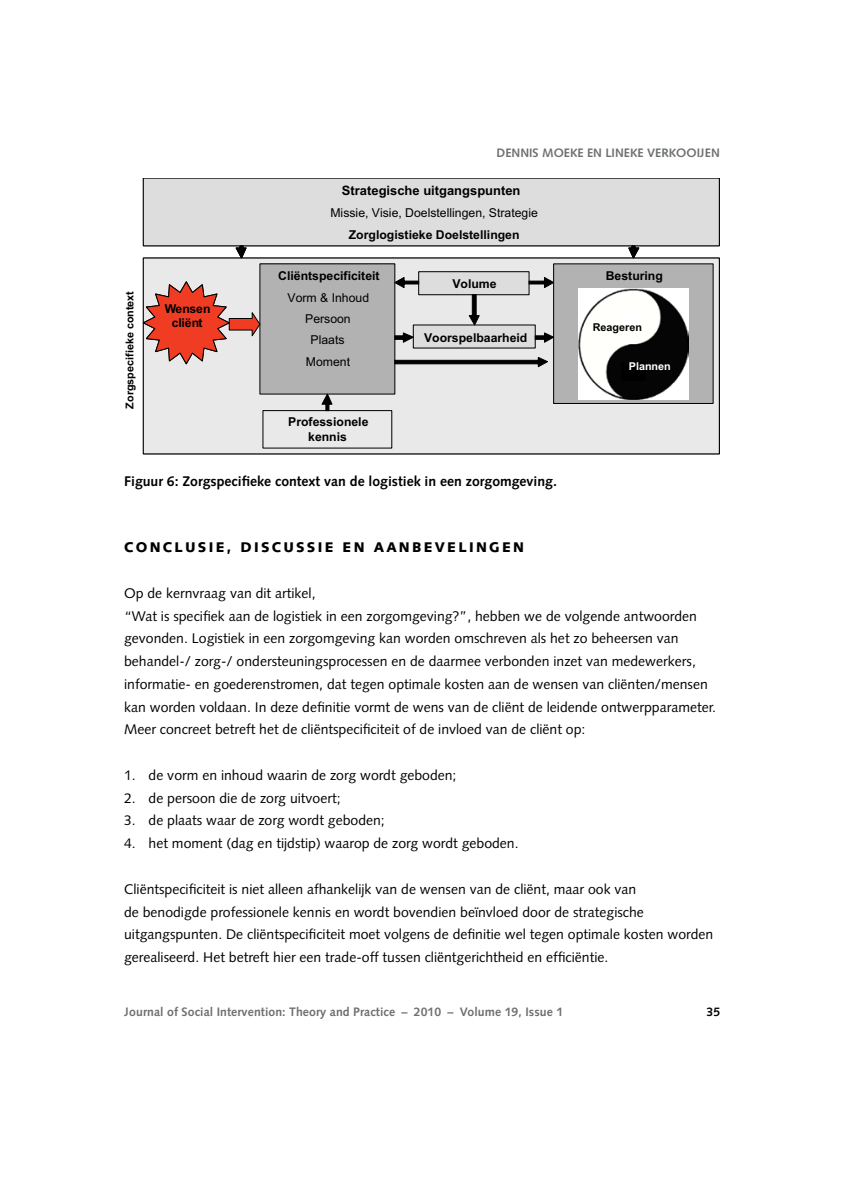
<style>
.page{position:relative;width:844px;height:1191px;background:#fff}
.page>*{position:absolute;margin:0;border:0;box-sizing:border-box;transform-origin:0 0}
.t1{font:14px/22.8px "Syntax";color:#000}
.t2{font:700 14px "Syntax";color:#000}
.t3{font:900 14px "Syntax";letter-spacing:.16em;color:#000}
.t4{font:700 12.95px "Arial";color:#000}
.t5{font:700 12.25px/14.3px "Arial";color:#000;text-align:center}
.t6{font:12.25px/21.3px "Arial";color:#000;text-align:center}
.t7{font:700 12.25px "Syntax";letter-spacing:.005em;color:#6d6f71}
.t8{font:700 12.25px "Arial";letter-spacing:-.02em;color:#000}
.t9{font:700 12.25px "Syntax";color:#000}
.t10{font:700 10.85px "Arial";color:#000}
.t11{font:700 10.85px "Arial";color:#fff}
</style>
<div class="page">
<div style="left:143px;top:258px;width:576px;height:196px;background:#eae9ea"></div>
<div style="left:143px;top:178px;width:576px;height:68px;background:#dedddd"></div>
<svg style="left:236px;top:246px;width:10px;height:12px"></svg>
<svg style="left:628px;top:246px;width:10px;height:12px"></svg>
<div style="left:260px;top:264px;width:135px;height:130px;background:#b3b2b2"></div>
<div style="left:262px;top:410px;width:130px;height:38px;border:1px solid #000"></div>
<svg style="left:322px;top:394px;width:10px;height:17px"></svg>
<div style="left:418px;top:272px;width:111px;height:23px;background:#dedddd"></div>
<div style="left:418px;top:271px;width:111px;height:24px;border:1px solid #000"></div>
<svg style="left:394px;top:277px;width:24px;height:11px"></svg>
<svg style="left:529px;top:277px;width:24px;height:11px"></svg>
<div style="left:413px;top:325px;width:122px;height:23px;background:#dedddd"></div>
<svg style="left:469px;top:295px;width:10px;height:30px"></svg>
<svg style="left:394px;top:357px;width:153px;height:10px"></svg>
<div style="left:553px;top:264px;width:160px;height:139px;background:#b3b2b2"></div>
<div style="left:553px;top:263px;width:160px;height:141px;border:1px solid #000"></div>
<svg style="left:578px;top:289px;width:110px;height:110px;background:#989897"></svg>
<div style="left:623px;top:307px;width:18px;height:18px;background:#fff"></div>
<div style="left:621px;top:362px;width:24px;height:18px;background:#000"></div>
<svg style="left:394px;top:333px;width:19px;height:9px"></svg>
<svg style="left:535px;top:333px;width:18px;height:9px"></svg>
<svg style="left:142px;top:280px;width:119px;height:85px"></svg>
<p class="t10" style="left:122px;top:408px;width:119px;rotate:-90deg">Zorgspecifieke context</p>
<p class="t5" style="left:165px;top:302px;width:47px">Wensen cliënt</p>
<p class="t7" style="left:496px;top:146px;width:225px">Dennis Moekeen Lineke Verkooijen</p>
<p class="t4" style="left:342px;top:182px;width:180px">Strategische uitgangspunten</p>
<p class="t6" style="left:330px;top:202px;width:209px">Missie, Visie, Doelstellingen, Strategie</p>
<p class="t5" style="left:349px;top:228px;width:172px">Zorglogistieke Doelstellingen</p>
<p class="t5" style="left:278px;top:269px;width:103px">Cliëntspecificiteit</p>
<p class="t6" style="left:287px;top:287px;width:83px">Vorm &amp; Inhoud<br>Persoon<br>Plaats<br>Moment</p>
<p class="t6" style="left:381px;top:202px;width:153px">si , Doelstel ingen, Strategie</p>
<p class="t8" style="left:392px;top:226px;width:123px">i tieke Doelstel ingen</p>
<p class="t8" style="left:325px;top:268px;width:53px">e ificiteit</p>
<p class="t6" style="left:333px;top:287px;width:35px">nh ud</p>
<p class="t5" style="left:452px;top:276px;width:46px">Volume</p>
<p class="t5" style="left:424px;top:330px;width:105px">Voorspelbaarheid</p>
<p class="t5" style="left:464px;top:330px;width:62px">e baarheid</p>
<p class="t6" style="left:345px;top:351px;width:5px">t</p>
<p class="t5" style="left:288px;top:415px;width:82px">Professionele kennis</p>
<p class="t5" style="left:335px;top:415px;width:33px">o ele</p>
<p class="t5" style="left:605px;top:269px;width:59px">Besturing</p>
<p class="t10" style="left:592px;top:320px;width:51px">Reageren</p>
<p class="t11" style="left:628px;top:359px;width:43px">Plannen</p>
<p class="t2" style="left:124px;top:473px;width:434px">Figuur 6: Zorgspecifieke context van de logistiek in een zorgomgeving.</p>
<p class="t3" style="left:124px;top:539px;width:84px">CONCLUSIE</p>
<p class="t3" style="left:227px;top:539px;width:37px">, DISC</p>
<p class="t3" style="left:283px;top:539px;width:23px">USSIE</p>
<p class="t3" style="left:342px;top:539px;width:11px">EN</p>
<p class="t3" style="left:373px;top:539px;width:13px">AANBEVE</p>
<p class="t3" style="left:458px;top:539px;width:23px">LINGEN</p>
<p class="t1" style="left:124px;top:582px;width:593px">Op de kernvraag van dit artikel,<br>“Wat is specifiek aan de logistiek in een zorgomgeving?”, hebben we de volgende antwoorden gevonden. Logistiek in een zorgomgeving kan worden omschreven als het zo beheersen van behandel-/ zorg-/ ondersteuningsprocessen en de daarmee verbonden inzet van medewerkers, informatie- en goederenstromen, dat tegen optimale kosten aan de wensen van cliënten/mensen kan worden voldaan. In deze definitie vormt de wens van de cliënt de leidende ontwerpparameter.<br>Meer concreet betreft het de cliëntspecificiteit of de invloed van de cliënt op:</p>
<p class="t1" style="left:124px;top:764px;width:334px">1. de vorm en inhoud waarin de zorg wordt geboden;</p>
<p class="t1" style="left:124px;top:786px;width:218px">2. de persoon die de zorg uitvoert;</p>
<p class="t1" style="left:124px;top:809px;width:262px">3. de plaats waar de zorg wordt geboden;</p>
<p class="t1" style="left:124px;top:832px;width:396px">4. het moment (dag en tijdstip) waarop de zorg wordt geboden.</p>
<p class="t1" style="left:124px;top:877px;width:590px">Cliëntspecificiteit is niet alleen afhankelijk van de wensen van de cliënt, maar ook van<br>de benodigde professionele kennis en wordt bovendien beïnvloed door de strategische uitgangspunten. De cliëntspecificiteit moet volgens de definitie wel tegen optimale kosten worden gerealiseerd. Het betreft hier een trade-off tussen cliëntgerichtheid en efficiëntie.</p>
<p class="t7" style="left:124px;top:1004px;width:440px">Journal of Social Intervention: Theory and Practice – 2010 – Volume 19, Issue 1</p>
<p class="t9" style="left:706px;top:1004px;width:15px">35</p>
</div>
